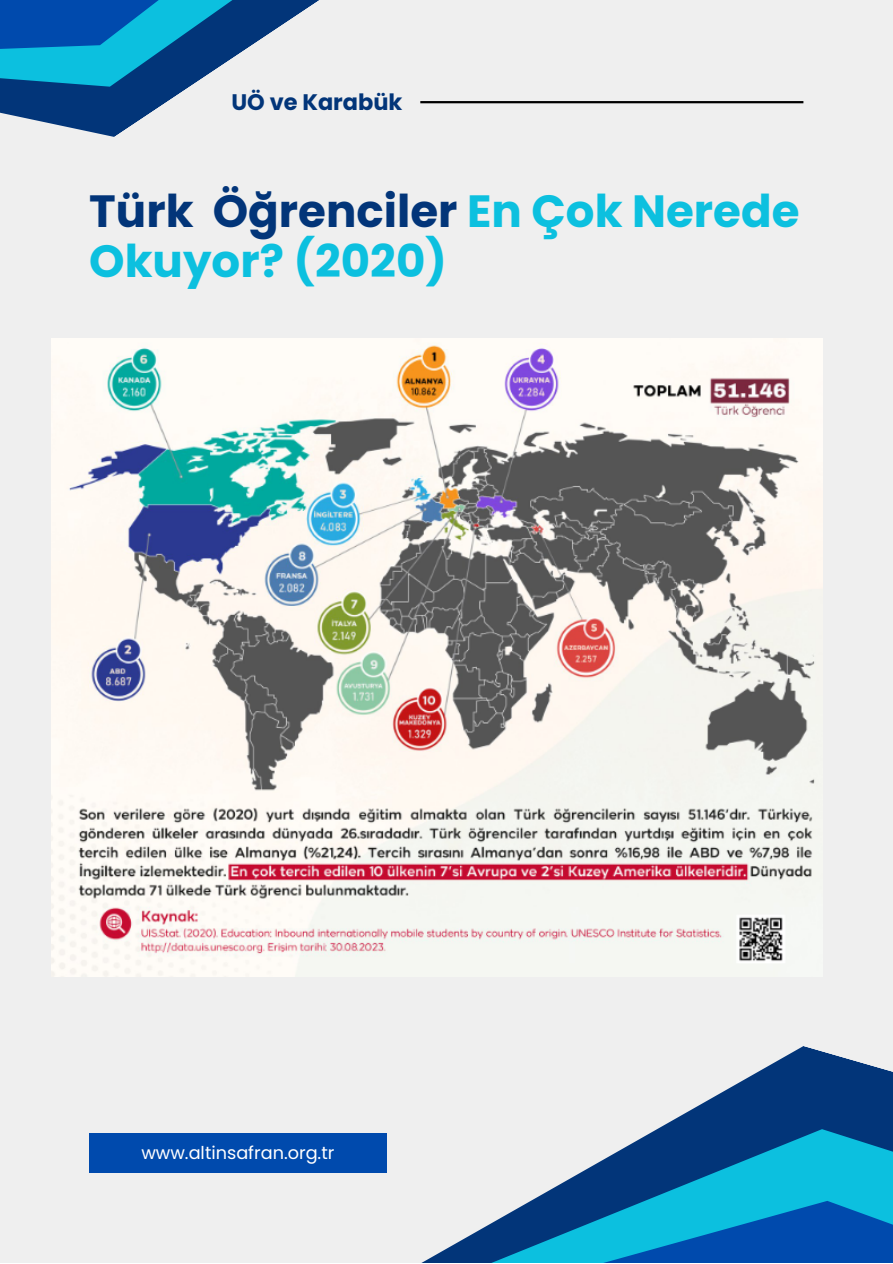
<style>
.page{position:relative;width:893px;height:1264px;background:#fff}
.page>*{position:absolute;margin:0;border:0;box-sizing:border-box;transform-origin:0 0}
.t1{font:700 45.15px/50.6px "Poppins";color:#0cc0df}
.t2{font:700 22.5px "Poppins";color:#023579}
.t3{font:17.7px "Poppins";color:#fff}
.s1{color:#023579}
</style>
<div class="page">
<div style="left:0;top:0;width:892px;height:1262px;background:#efefef"></div>
<svg style="left:386px;top:1059px;width:506px;height:203px"></svg>
<svg style="left:0;top:0;width:483px;height:137px"></svg>
<hr style="left:420px;top:101px;width:383px;height:2px;background:#000">
<div style="left:89px;top:1133px;width:297px;height:40px;background:#004aad"></div>
<img style="left:51px;top:339px;width:771px;height:637px">
<p class="t2" style="left:231px;top:86px;width:172px">UÖ ve Karabük</p>
<p class="t1" style="left:89px;top:185px;width:711px"><span class="s1">Türk Öğrenciler</span> En Çok Nerede<br>Okuyor? (2020)</p>
<p class="t3" style="left:141px;top:1140px;width:194px">www.altinsafran.org.tr</p>
</div>
